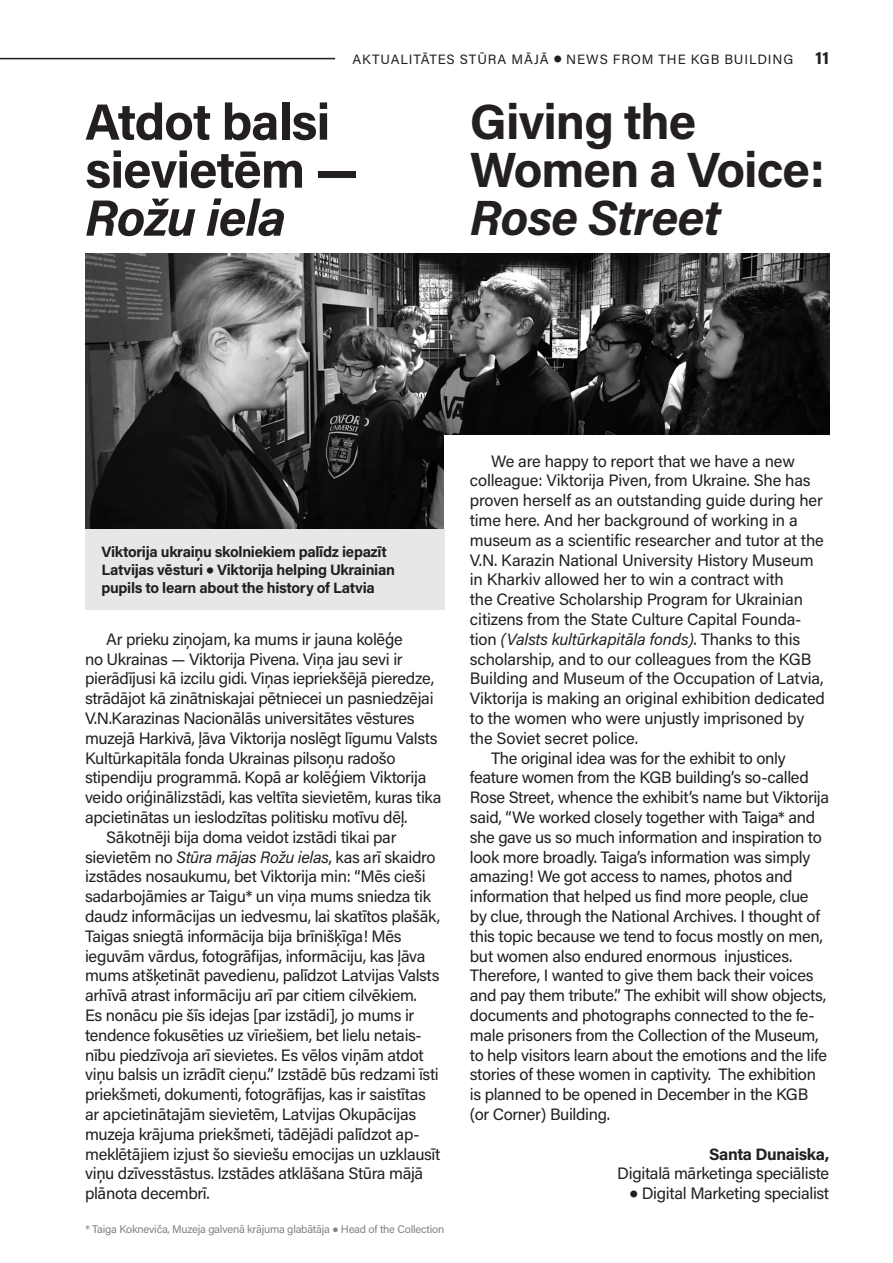
<style>
.page{position:relative;width:893px;height:1263px;background:#fff}
.page>*{position:absolute;margin:0;border:0;box-sizing:border-box;transform-origin:0 0}
.Virsraksts{font:700 51px/48px "Acumin Pro";letter-spacing:-.02em;color:#231f20}
.Virsraksts-2{font:700 49.5px/48px "Acumin Pro";letter-spacing:-.02em;color:#231f20}
.Pamatteksts_LV{font:16.5px/19.8px "Acumin Pro";letter-spacing:-.02em;color:#231f20}
.Pamatteksts_LV-2{font:700 16.5px "Acumin Pro";letter-spacing:-.025em;color:#231f20}
.Foto_paraksts{font:700 15px/18px "Acumin Pro";letter-spacing:-.02em;color:#231f20}
.Rubrika{font:13.5px "Acumin Pro";letter-spacing:.06em;color:#231f20}
.Pamatteksts_LV-3{font:11.1px "Acumin Pro";letter-spacing:-.02em;color:#808285}
.s1{font-family:"Circular";font-weight:700;font-size:16.5px}
.s2{font-weight:700;font-size:18px}
.s3{font-style:italic}
.s4{font-family:"Circular"}
.s5{font-family:"Circular";font-weight:700}
</style>
<div class="page">
<img style="left:85px;top:254px;width:744px;height:275px">
<div style="left:444px;top:435px;width:449px;height:189px;background:#fff"></div>
<hr style="left:0;top:58px;width:335px;height:1px;background:#231f20">
<div style="left:85px;top:529px;width:359px;height:81px;background:#e6e7e9"></div>
<p class="Rubrika" style="left:352px;top:49px;width:478px">AKTUALITĀTES STŪRA MĀJĀ <span class="s1">•</span> NEWS FROM THE KGB BUILDING <span class="s2">11</span></p>
<p class="Virsraksts" style="left:85px;top:96px;width:275px">Atdot balsi sievietēm —<br><span class="s3">Rožu iela</span></p>
<p class="Virsraksts-2" style="left:470px;top:95px;width:356px">Giving the<br>Women a Voice:<br><span class="s3">Rose Street</span></p>
<p class="Foto_paraksts" style="left:101px;top:542px;width:295px">Viktorija ukraiņu skolniekiem palīdz iepazīt<br>Latvijas vēsturi <span class="s4">•</span> Viktorija helping Ukrainian pupils to learn about the history of Latvia</p>
<p class="Pamatteksts_LV" style="left:85px;top:628px;width:358px;text-indent:21px">Ar prieku ziņojam, ka mums ir jauna kolēģe<br>no Ukrainas — Viktorija Pivena. Viņa jau sevi ir pierādījusi kā izcilu gidi. Viņas iepriekšējā pieredze, strādājot kā zinātniskajai pētniecei un pasniedzējai V.N.Karazinas Nacionālās universitātes vēstures muzejā Harkivā, ļāva Viktorija noslēgt līgumu Valsts Kultūrkapitāla fonda Ukrainas pilsoņu radošo stipendiju programmā. Kopā ar kolēģiem Viktorija veido oriģinālizstādi, kas veltīta sievietēm, kuras tika apcietinātas un ieslodzītas politisku motīvu dēļ.</p>
<p class="Pamatteksts_LV" style="left:85px;top:826px;width:357px;text-indent:21px">Sākotnēji bija doma veidot izstādi tikai par sievietēm no <span class="s3">Stūra mājas Rožu ielas</span>, kas arī skaidro izstādes nosaukumu, bet Viktorija min: “Mēs cieši sadarbojāmies ar Taigu* un viņa mums sniedza tik daudz informācijas un iedvesmu, lai skatītos plašāk, Taigas sniegtā informācija bija brīnišķīga! Mēs ieguvām vārdus, fotogrāfijas, informāciju, kas ļāva mums atšķetināt pavedienu, palīdzot Latvijas Valsts arhīvā atrast informāciju arī par citiem cilvēkiem.<br>Es nonācu pie šīs idejas [par izstādi], jo mums ir tendence fokusēties uz vīriešiem, bet lielu netais&shy;nību piedzīvoja arī sievietes. Es vēlos viņām atdot viņu balsis un izrādīt cieņu.” Izstādē būs redzami īsti priekšmeti, dokumenti, fotogrāfijas, kas ir saistītas ar apcietinātajām sievietēm, Latvijas Okupācijas muzeja krājuma priekšmeti, tādējādi palīdzot ap&shy;meklētājiem izjust šo sieviešu emocijas un uzklausīt viņu dzīvesstāstus. Izstādes atklāšana Stūra mājā plānota decembrī.</p>
<p class="Pamatteksts_LV-3" style="left:85px;top:1222px;width:360px">* Taiga Kokneviča, Muzeja galvenā krājuma glabātāja <span class="s4">•</span> Head of the Collection</p>
<p class="Pamatteksts_LV" style="left:470px;top:450px;width:357px;text-indent:21px">We are happy to report that we have a new colleague: Viktorija Piven, from Ukraine. She has proven herself as an outstanding guide during her time here. And her background of working in a museum as a scientific researcher and tutor at the V.N. Karazin National University History Museum in Kharkiv allowed her to win a contract with<br>the Creative Scholarship Program for Ukrainian citizens from the State Culture Capital Founda&shy;tion <span class="s3">(Valsts kultūrkapitāla fonds)</span>. Thanks to this scholarship, and to our colleagues from the KGB Building and Museum of the Occupation of Latvia, Viktorija is making an original exhibition dedicated to the women who were unjustly imprisoned by the Soviet secret police.</p>
<p class="Pamatteksts_LV" style="left:470px;top:747px;width:361px;text-indent:21px">The original idea was for the exhibit to only feature women from the KGB building’s so-called Rose Street, whence the exhibit’s name but Viktorija said, “We worked closely together with Taiga* and she gave us so much information and inspiration to look more broadly. Taiga’s information was simply amazing! We got access to names, photos and information that helped us find more people, clue by clue, through the National Archives. I thought of this topic because we tend to focus mostly on men, but women also endured enormous injustices.<br>Therefore, I wanted to give them back their voices and pay them tribute.” The exhibit will show objects, documents and photographs connected to the fe&shy;male prisoners from the Collection of the Museum, to help visitors learn about the emotions and the life stories of these women in captivity. The exhibition is planned to be opened in December in the KGB (or Corner) Building.</p>
<p class="Pamatteksts_LV-2" style="left:709px;top:1142px;width:122px">Santa Dunaiska,</p>
<p class="Pamatteksts_LV" style="left:617px;top:1163px;width:214px">Digitalā mārketinga speciāliste</p>
<p class="Pamatteksts_LV" style="left:629px;top:1183px;width:201px"><span class="s5">•</span> Digital Marketing specialist</p>
</div>
